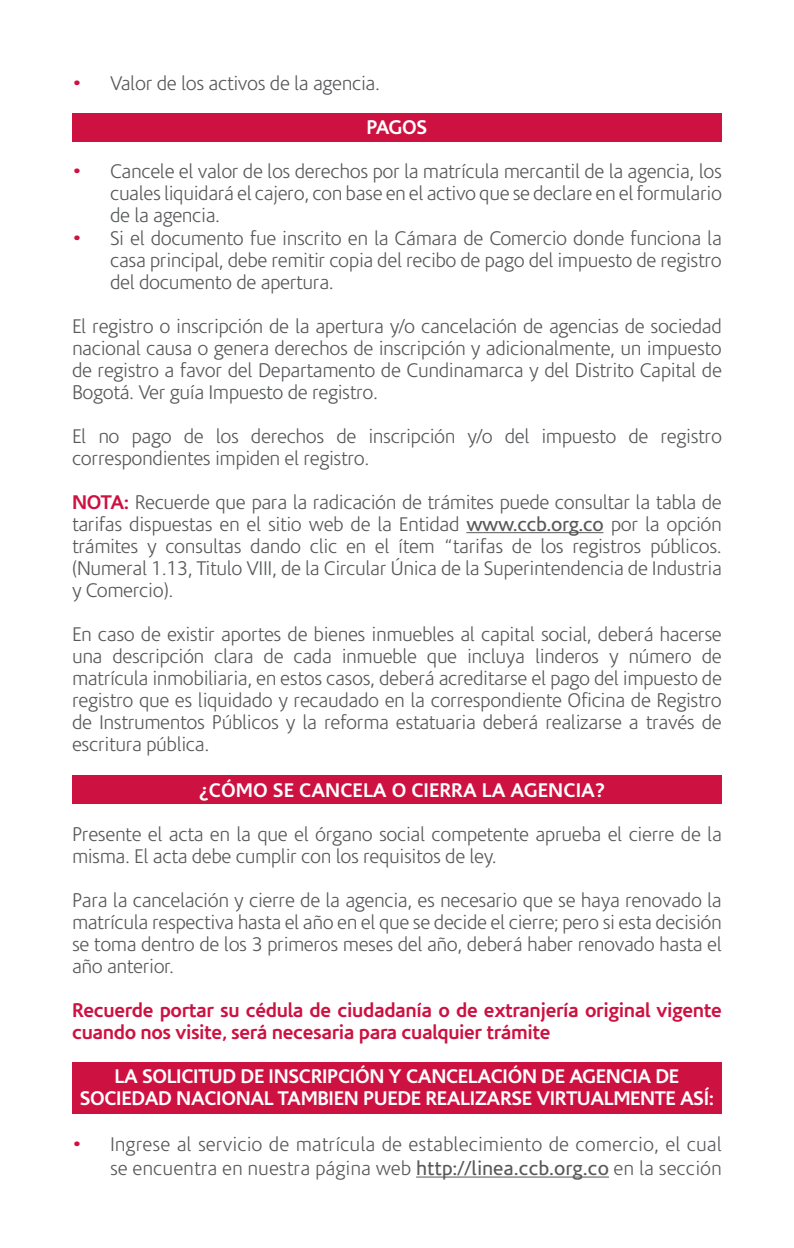
<style>
.page{position:relative;width:794px;height:1248px;background:#fff}
.page>*{position:absolute;margin:0;border:0;box-sizing:border-box;transform-origin:0 0}
.t1{font:300 20px/22px "Corisande";letter-spacing:-.02em;color:#57585a;text-align:justify}
.t2{font:300 20px/24px "Corisande";color:#57585a;text-align:right}
.t3{font:700 20px/22px "Corisande";letter-spacing:-.02em;color:#cd1141}
.t4{font:700 20px/22px "Corisande";letter-spacing:-.02em;color:#fff;text-align:center}
.t5{font:700 20px "Corisande";color:#fff}
.s1{font-weight:700;color:#cd1141}
.s2{font-weight:400}
</style>
<div class="page">
<div style="left:72px;top:113px;width:650px;height:28px;background:#cd1141"></div>
<div style="left:72px;top:775px;width:650px;height:28px;background:#cd1141"></div>
<div style="left:72px;top:1062px;width:650px;height:51px;background:#cd1141"></div>
<hr style="left:466px;top:532px;width:137px;height:1px;background:#57585a">
<hr style="left:416px;top:1176px;width:193px;height:1px;background:#57585a">
<p class="t1" style="left:72px;top:73px;width:309px"><span class="s1">•</span> Valor de los activos de la agencia.</p>
<p class="t4" style="left:366px;top:117px;width:62px">PAGOS</p>
<p class="t1" style="left:110px;top:161px;width:613px;text-indent:-38px"><span class="s1">•</span> Cancele el valor de los derechos por la matrícula mercantil de la agencia, los cuales liquidará el cajero, con base en el activo que se declare en el formulario de la agencia.</p>
<p class="t1" style="left:110px;top:227px;width:613px;text-indent:-38px"><span class="s1">•</span> Si el documento fue inscrito en la Cámara de Comercio donde funciona la casa principal, debe remitir copia del recibo de pago del impuesto de registro del documento de apertura.</p>
<p class="t1" style="left:72px;top:315px;width:651px">El registro o inscripción de la apertura y/o cancelación de agencias de sociedad nacional causa o genera derechos de inscripción y adicionalmente, un impuesto de registro a favor del Departamento de Cundinamarca y del Distrito Capital de Bogotá. Ver guía Impuesto de registro.</p>
<p class="t1" style="left:72px;top:425px;width:651px">El no pago de los derechos de inscripción y/o del impuesto de registro correspondientes impiden el registro.</p>
<p class="t1" style="left:72px;top:491px;width:651px"><span class="s1">NOTA:</span> Recuerde que para la radicación de trámites puede consultar la tabla de tarifas dispuestas en el sitio web de la Entidad <span class="s2">www.ccb.org.co</span> por la opción trámites y consultas dando clic en el ítem “tarifas de los registros públicos. (Numeral 1.13, Titulo VIII, de la Circular Única de la Superintendencia de Industria y Comercio).</p>
<p class="t1" style="left:72px;top:623px;width:651px">En caso de existir aportes de bienes inmuebles al capital social, deberá hacerse una descripción clara de cada inmueble que incluya linderos y número de matrícula inmobiliaria, en estos casos, deberá acreditarse el pago del impuesto de registro que es liquidado y recaudado en la correspondiente Oficina de Registro de Instrumentos Públicos y la reforma estatuaria deberá realizarse a través de escritura pública.</p>
<p class="t5" style="left:199px;top:778px;width:407px">¿CÓMO SE CANCELA O CIERRA LA AGENCIA?</p>
<p class="t1" style="left:72px;top:823px;width:651px">Presente el acta en la que el órgano social competente aprueba el cierre de la misma. El acta debe cumplir con los requisitos de ley.</p>
<p class="t1" style="left:72px;top:889px;width:651px">Para la cancelación y cierre de la agencia, es necesario que se haya renovado la matrícula respectiva hasta el año en el que se decide el cierre; pero si esta decisión se toma dentro de los 3 primeros meses del año, deberá haber renovado hasta el año anterior.</p>
<p class="t3" style="left:72px;top:999px;width:651px">Recuerde portar su cédula de ciudadanía o de extranjería original vigente cuando nos visite, será necesaria para cualquier trámite</p>
<p class="t4" style="left:80px;top:1065px;width:636px">LA SOLICITUD DE INSCRIPCIÓN Y CANCELACIÓN DE AGENCIA DE<br>SOCIEDAD NACIONAL TAMBIEN PUEDE REALIZARSE VIRTUALMENTE ASÍ:</p>
<p class="t2" style="left:72px;top:1132px;width:651px"><span class="s1">•</span> Ingrese al servicio de matrícula de establecimiento de comercio, el cual se encuentra en nuestra página web <span class="s2">http://linea.ccb.org.co</span> en la sección</p>
</div>
